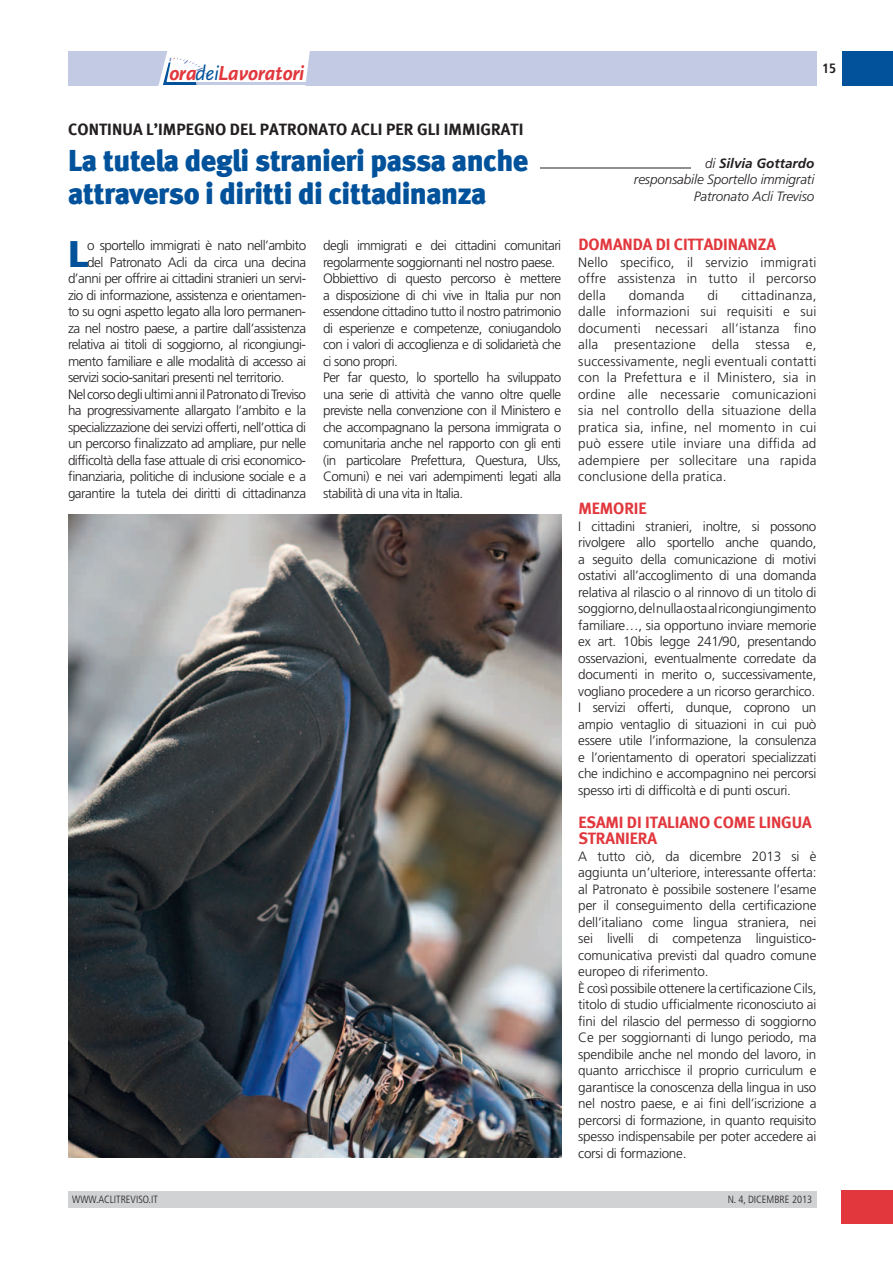
<style>
.page{position:relative;width:893px;height:1263px;background:#fff}
.page>*{position:absolute;margin:0;border:0;box-sizing:border-box;transform-origin:0 0}
.t1{font:900 37.2px "Frutiger LT Std";color:#01529b}
.t2{font:900 30px/33px "Meta";letter-spacing:-.02em;color:#01529b}
.t3{font:21.15px "Scala Sans Bold LF Italic";letter-spacing:-.01em;color:#e1373d}
.t4{font:700 16.5px "Meta";letter-spacing:-.005em;color:#e1373d}
.t5{font:700 16.5px "Meta";letter-spacing:.005em;color:#231f20}
.t6{font:300 13.5px/16.5px "Frutiger LT Std";letter-spacing:-.04em;color:#231f20;text-align:justify}
.t7{font:300 13.5px/16.5px "Frutiger LT Std";letter-spacing:-.02em;color:#231f20}
.t8{font:italic 300 13.5px/16.5px "Frutiger LT Std";letter-spacing:-.01em;color:#231f20;text-align:right}
.t9{font:300 13.5px "Frutiger LT Std";letter-spacing:.01em;color:#231f20}
.t10{font:700 condensed 13.5px "Frutiger LT Std";color:#231f20}
.t11{font:300 condensed 10.5px "Frutiger LT Std";color:#231f20}
.s1{font-family:"Scala Sans";font-style:italic;color:#01529b}
.s2{font-weight:700}
</style>
<div class="page">
<hr style="left:540px;top:168px;width:151px;height:1px;background:#231f20">
<img style="left:68px;top:514px;width:493px;height:644px">
<div style="left:842px;top:51px;width:51px;height:34px;background:#01529b"></div>
<div style="left:68px;top:1191px;width:748px;height:16px;background:#d1d2d4"></div>
<div style="left:842px;top:1191px;width:51px;height:33px;background:#e1373d"></div>
<div style="left:68px;top:51px;width:748px;height:34px;background:#c3cbe4"></div>
<svg style="left:158px;top:51px;width:152px;height:35px;background:#f0f3f8"></svg>
<h3 class="t3" style="left:169px;top:62px;width:137px">ora<span class="s1">dei</span>Lavoratori</h3>
<p class="t5" style="left:68px;top:119px;width:457px">CONTINUA L’IMPEGNO DEL PATRONATO ACLI PER GLI IMM IGRATI</p>
<p class="t10" style="left:822px;top:60px;width:16px">15</p>
<h2 class="t2" style="left:68px;top:143px;width:462px">La tutela degli stranieri passa anche attraverso i diritti di cittadinanza</h2>
<h1 class="t1" style="left:68px;top:231px;width:22px">L</h1>
<p class="t6" style="left:87px;top:237px;width:220px">o sportello immigrati è nato nell’ambito</p>
<p class="t8" style="left:634px;top:155px;width:182px">di <span class="s2">Silvia Gottardo </span>responsabile Sportello immigrati<br>Patronato Acli Treviso</p>
<p class="t6" style="left:323px;top:237px;width:240px;text-align:left">degli immigrati e dei cittadini comunitari regolarmente soggiornanti nel nostro paese.<br>Obbiettivo di questo percorso è mettere a disposizione di chi vive in Italia pur non essendone cittadino tutto il nostro patrimonio di esperienze e competenze, coniugandolo con i valori di accoglienza e di solidarietà che ci sono propri.<br>Per far questo, lo sportello ha sviluppato una serie di attività che vanno oltre quelle previste nella convenzione con il Ministero e che accompagnano la persona immigrata o comunitaria anche nel rapporto con gli enti (in particolare Prefettura, Questura, Ulss, Comuni) e nei vari adempimenti legati alla stabilità di una vita in Italia.</p>
<p class="t4" style="left:578px;top:235px;width:105px">DOMAN DA DI CITTA</p>
<p class="t4" style="left:713px;top:235px;width:20px">DINANZA</p>
<p class="t6" style="left:578px;top:254px;width:240px">Nello specifico, il servizio immigrati offre assistenza in tutto il percorso della</p>
<p class="t6" style="left:87px;top:254px;width:220px">del Patronato Acli da circa una decina</p>
<p class="t6" style="left:68px;top:270px;width:240px">d’anni per offrire ai cittadini stranieri un servi-</p>
<p class="t6" style="left:68px;top:287px;width:240px">zio di informazione, assistenza e orientamen-</p>
<p class="t6" style="left:68px;top:303px;width:240px">to su ogni aspetto legato alla loro permanen-</p>
<p class="t6" style="left:68px;top:320px;width:240px">za nel nostro paese, a partire dall’assistenza</p>
<p class="t6" style="left:68px;top:336px;width:240px">relativa ai titoli di soggiorno, al ricongiungi-</p>
<p class="t6" style="left:68px;top:353px;width:240px">mento familiare e alle modalità di accesso ai</p>
<p class="t6" style="left:68px;top:369px;width:218px">servizi socio-sanitari presenti nel territorio.</p>
<p class="t6" style="left:68px;top:386px;width:240px">Nel corso degli ultimi anni il Patronato di Treviso</p>
<p class="t6" style="left:68px;top:402px;width:240px">ha progressivamente allargato l’ambito e la</p>
<p class="t6" style="left:68px;top:419px;width:240px">specializzazione dei servizi offerti, nell’ottica di</p>
<p class="t6" style="left:68px;top:435px;width:240px">un percorso finalizzato ad ampliare, pur nelle</p>
<p class="t6" style="left:68px;top:452px;width:240px">difficoltà della fase attuale di crisi economico-</p>
<p class="t6" style="left:68px;top:468px;width:240px">finanziaria, politiche di inclusione sociale e a</p>
<p class="t6" style="left:68px;top:485px;width:240px">garantire la tutela dei diritti di cittadinanza</p>
<p class="t6" style="left:578px;top:287px;width:240px;text-indent:163px">cittadinanza, dalle informazioni sui requisiti e sui documenti necessari all’istanza fino alla presentazione della stessa e, successivamente, negli eventuali contatti con la Prefettura e il Ministero, sia in ordine alle necessarie comunicazioni sia nel controllo della situazione della pratica sia, infine, nel momento in cui può essere utile inviare una diffida ad adempiere per sollecitare una rapida conclusione della pratica.</p>
<p class="t4" style="left:578px;top:499px;width:44px">MEMORIE</p>
<p class="t6" style="left:578px;top:518px;width:240px">I cittadini stranieri, inoltre, si possono rivolgere allo sportello anche quando, a seguito della comunicazione di motivi ostativi all’accoglimento di una domanda relativa al rilascio o al rinnovo di un titolo di soggiorno, del nulla osta al ricongiungimento familiare…, sia opportuno inviare memorie ex art. 10bis legge 241/90, presentando osservazioni, eventualmente corredate da documenti in merito o, successivamente, vogliano procedere a un ricorso gerarchico.<br>I servizi offerti, dunque, coprono un ampio ventaglio di situazioni in cui può essere utile l’informazione, la consulenza e l’orientamento di operatori specializzati che indichino e accompagnino nei percorsi spesso irti di difficoltà e di punti oscuri.</p>
<p class="t4" style="left:578px;top:812px;width:76px">ESAMI DI ITALIANO</p>
<p class="t4" style="left:714px;top:812px;width:100px">COME LINGUA</p>
<p class="t4" style="left:578px;top:829px;width:20px">STRANIERA</p>
<p class="t7" style="left:578px;top:848px;width:240px">A tutto ciò, da dicembre 2013 si è aggiunta un’ulteriore, interessante offerta: al Patronato è possibile sostenere l’esame per il conseguimento della certificazione dell’italiano come lingua straniera, nei sei livelli di competenza linguistico&shy;comunicativa previsti dal quadro comune europeo di riferimento.<br>È così possibile ottenere la certificazione Cils, titolo di studio ufficialmente riconosciuto ai fini del rilascio del permesso di soggiorno Ce per soggiornanti di lungo periodo, ma spendibile anche nel mondo del lavoro, in quanto arricchisce il proprio curriculum e garantisce la conoscenza della lingua in uso nel nostro paese, e ai fini dell’iscrizione a percorsi di formazione, in quanto requisito spesso indispensabile per poter accedere ai corsi di formazione.</p>
<p class="t9" style="left:629px;top:287px;width:57px">domanda</p>
<p class="t6" style="left:708px;top:287px;width:12px">di</p>
<p class="t11" style="left:72px;top:1193px;width:87px">WWW.ACLITREVISO.IT</p>
<p class="t11" style="left:728px;top:1193px;width:86px">N. 4, DICEMBRE 2013</p>
</div>
